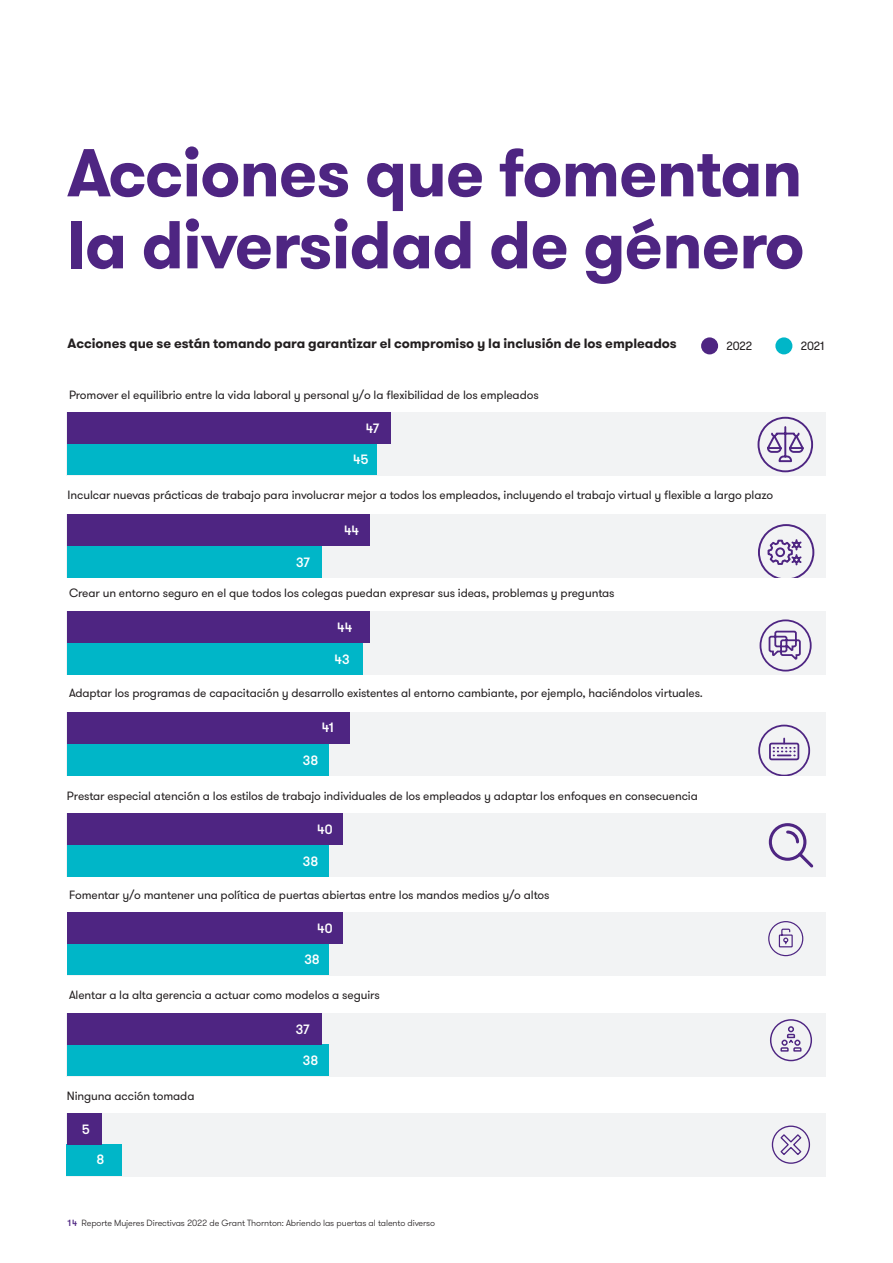
<style>
.page{position:relative;width:893px;height:1263px;background:#fff}
.page>*{position:absolute;margin:0;border:0;box-sizing:border-box;transform-origin:0 0}
._01_Headline_one_36p{font:700 67.5px/72px "GT Walsheim Pro";letter-spacing:-.015em;color:#4e2582}
.Table_heading{font:700 13.5px "GT Walsheim Pro";letter-spacing:-.005em;color:#231f20}
.Table_heading-2{font:500 13.5px "GT Walsheim Pro";letter-spacing:-.005em;color:#fff}
._44_Tbl_copy{font:12px "GT Walsheim Pro";letter-spacing:-.01em;color:#231f20}
.t1{font:300 9px "GT Walsheim Pro";letter-spacing:-.01em;color:#231f20}
.s1{font-weight:500;color:#4e2582}
</style>
<div class="page">
<div style="left:701px;top:337px;width:17px;height:17px;background:#4e2582;border-radius:50%"></div>
<div style="left:775px;top:337px;width:17px;height:17px;background:#00b6c8;border-radius:50%"></div>
<div style="left:67px;top:412px;width:759px;height:64px;background:#f2f3f4"></div>
<svg style="left:757px;top:417px;width:56px;height:55px"></svg>
<div style="left:67px;top:713px;width:759px;height:63px;background:#f2f3f4"></div>
<svg style="left:758px;top:725px;width:52px;height:51px"></svg>
<div style="left:67px;top:1013px;width:759px;height:63px;background:#f2f3f4"></div>
<svg style="left:770px;top:1019px;width:42px;height:42px"></svg>
<div style="left:67px;top:1113px;width:759px;height:63px;background:#f2f3f4"></div>
<svg style="left:772px;top:1125px;width:38px;height:39px"></svg>
<div style="left:67px;top:444px;width:310px;height:31px;background:#00b6c8"></div>
<div style="left:67px;top:412px;width:323px;height:32px;background:#4e2582"></div>
<div style="left:67px;top:744px;width:261px;height:31px;background:#00b6c8"></div>
<div style="left:67px;top:713px;width:282px;height:31px;background:#4e2582"></div>
<div style="left:67px;top:1044px;width:261px;height:32px;background:#00b6c8"></div>
<div style="left:67px;top:1013px;width:255px;height:31px;background:#4e2582"></div>
<div style="left:67px;top:1144px;width:55px;height:31px;background:#00b6c8"></div>
<div style="left:67px;top:1113px;width:35px;height:31px;background:#4e2582"></div>
<div style="left:67px;top:611px;width:759px;height:63px;background:#f2f3f4"></div>
<svg style="left:760px;top:619px;width:52px;height:52px"></svg>
<div style="left:67px;top:643px;width:296px;height:31px;background:#00b6c8"></div>
<div style="left:67px;top:611px;width:303px;height:32px;background:#4e2582"></div>
<div style="left:68px;top:912px;width:758px;height:63px;background:#f2f3f4"></div>
<svg style="left:768px;top:921px;width:35px;height:35px"></svg>
<div style="left:67px;top:943px;width:261px;height:32px;background:#00b6c8"></div>
<div style="left:67px;top:912px;width:275px;height:32px;background:#4e2582"></div>
<div style="left:67px;top:813px;width:759px;height:64px;background:#f2f3f4"></div>
<svg style="left:769px;top:823px;width:44px;height:44px"></svg>
<div style="left:67px;top:845px;width:261px;height:32px;background:#00b6c8"></div>
<div style="left:67px;top:813px;width:275px;height:32px;background:#4e2582"></div>
<div style="left:67px;top:514px;width:759px;height:63px;background:#f2f3f4"></div>
<svg style="left:758px;top:524px;width:56px;height:53px"></svg>
<div style="left:67px;top:546px;width:255px;height:31px;background:#00b6c8"></div>
<div style="left:67px;top:514px;width:303px;height:32px;background:#4e2582"></div>
<p class="_01_Headline_one_36p" style="left:67px;top:137px;width:739px">Acciones que fomentan la diversidad de género</p>
<p class="Table_heading" style="left:68px;top:334px;width:611px">Acciones que se están tomando para garantizar el compromiso y la inclusión de los empleados</p>
<p class="_44_Tbl_copy" style="left:726px;top:339px;width:27px">2022</p>
<p class="_44_Tbl_copy" style="left:801px;top:339px;width:25px">2021</p>
<p class="_44_Tbl_copy" style="left:69px;top:387px;width:471px">Promover el equilibrio entre la vida laboral y personal y/o la flexibilidad de los empleados</p>
<p class="Table_heading-2" style="left:366px;top:420px;width:15px">47</p>
<p class="Table_heading-2" style="left:353px;top:451px;width:17px">45</p>
<p class="_44_Tbl_copy" style="left:68px;top:487px;width:707px">Inculcar nuevas prácticas de trabajo para involucrar mejor a todos los empleados, incluyendo el trabajo virtual y flexible a largo plazo</p>
<p class="Table_heading-2" style="left:296px;top:554px;width:15px">37</p>
<p class="Table_heading-2" style="left:344px;top:522px;width:16px">44</p>
<p class="_44_Tbl_copy" style="left:69px;top:585px;width:547px">Crear un entorno seguro en el que todos los colegas puedan expresar sus ideas, problemas y preguntas</p>
<p class="Table_heading-2" style="left:337px;top:619px;width:16px">44</p>
<p class="Table_heading-2" style="left:334px;top:650px;width:17px">43</p>
<p class="_44_Tbl_copy" style="left:69px;top:685px;width:635px">Adaptar los programas de capacitación y desarrollo existentes al entorno cambiante, por ejemplo, haciéndolos virtuales.</p>
<p class="Table_heading-2" style="left:322px;top:719px;width:13px">41</p>
<p class="Table_heading-2" style="left:303px;top:752px;width:17px">38</p>
<p class="_44_Tbl_copy" style="left:67px;top:788px;width:632px">Prestar especial atención a los estilos de trabajo individuales de los empleados y adaptar los enfoques en consecuencia</p>
<p class="Table_heading-2" style="left:317px;top:821px;width:17px">40</p>
<p class="Table_heading-2" style="left:303px;top:853px;width:17px">38</p>
<p class="_44_Tbl_copy" style="left:69px;top:887px;width:482px">Fomentar y/o mantener una política de puertas abiertas entre los mandos medios y/o altos</p>
<p class="Table_heading-2" style="left:317px;top:920px;width:17px">40</p>
<p class="Table_heading-2" style="left:304px;top:951px;width:17px">38</p>
<p class="_44_Tbl_copy" style="left:69px;top:988px;width:312px">Alentar a la alta gerencia a actuar como modelos a seguirs</p>
<p class="Table_heading-2" style="left:296px;top:1020px;width:15px">37</p>
<p class="_44_Tbl_copy" style="left:67px;top:1088px;width:129px">Ninguna acción tomada</p>
<p class="Table_heading-2" style="left:82px;top:1120px;width:10px">5</p>
<p class="Table_heading-2" style="left:96px;top:1151px;width:9px">8</p>
<p class="Table_heading-2" style="left:303px;top:1052px;width:17px">38</p>
<p class="t1" style="left:67px;top:1217px;width:370px"><span class="s1">14</span> Reporte Mujeres Directivas 2022 de Grant Thornton: Abriendo las puertas al talento diverso</p>
</div>
